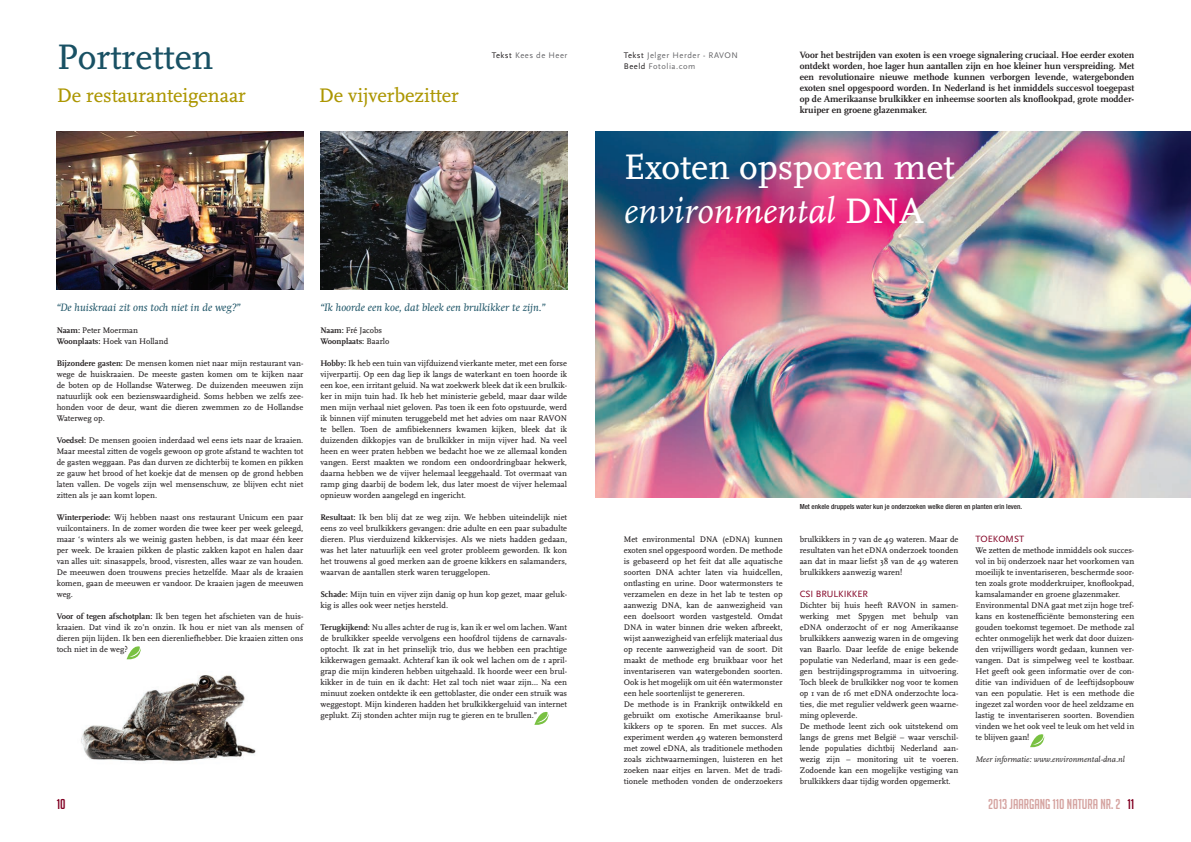
<style>
.page{position:relative;width:1191px;height:842px;background:#fff}
.page>*{position:absolute;margin:0;border:0;box-sizing:border-box;transform-origin:0 0}
.t1{font:37px "AD Scala Romein";color:#fff}
.t2{font:italic 37px "AD Scala";color:#fff}
.t3{font:37px "AD Scala Romein";color:#195164}
.t4{font:20.5px "AD Scala Romein";letter-spacing:-.005em;color:#ac9601}
.t5{font:14px "Big Noodle Titling";color:#d5a3a0}
.t6{font:14px "Big Noodle Titling";color:#820123}
.t7{font:italic 11px "Swift";color:#195164}
.t8{font:700 9.5px/11px "AD Scala";color:#231f20;text-align:justify}
.t9{font:9.5px "AD Scala Sans Romein";color:#820123}
.t10{font:8.5px/11px "AD Scala Romein";color:#231f20;text-align:justify}
.t11{font:8.5px/11px "AD Scala Sans Romein";letter-spacing:.06em;color:#67676a}
.t12{font:italic 8.5px "AD Scala";color:#231f20}
.t13{font:700 8.5px "AD Scala";color:#231f20}
.t14{font:500 condensed 7px "Helvetica Neue LT Std";color:#231f20}
.s1{color:#231f20}
.s2{font-family:"AD Scala";font-weight:700}
.s3{font-family:"AD Scala Romein";font-weight:400}
.s4{font-family:"AD Scala Romein";font-style:normal}
.s5{color:#820123}
</style>
<div class="page">
<img style="left:57px;top:131px;width:246px;height:158px">
<img style="left:320px;top:131px;width:247px;height:158px">
<img style="left:595px;top:131px;width:596px;height:367px">
<img style="left:81px;top:675px;width:175px;height:87px">
<svg style="left:126px;top:646px;width:15px;height:14px"></svg>
<svg style="left:534px;top:712px;width:14px;height:13px"></svg>
<svg style="left:1030px;top:734px;width:14px;height:14px"></svg>
<h1 class="t3" style="left:57px;top:37px;width:158px">Portretten</h1>
<h2 class="t4" style="left:57px;top:84px;width:191px">De restauranteigenaar</h2>
<h2 class="t4" style="left:319px;top:84px;width:142px">De vijverbezitter</h2>
<p class="t11" style="left:492px;top:50px;width:77px"><span class="s1">Tekst</span> Kees de Heer</p>
<p class="t7" style="left:57px;top:301px;width:185px">“De huiskraai zit ons toch niet in de weg?”</p>
<p class="t10" style="left:57px;top:325px;width:113px"><span class="s2">Naam:</span> Peter Moerman<br><span class="s2">Woonplaats:</span> Hoek van Holland</p>
<p class="t10" style="left:57px;top:358px;width:248px"><span class="s2">Bijzondere gasten:</span> De mensen komen niet naar mijn restaurant van&shy;wege de huiskraaien. De meeste gasten komen om te kijken naar de boten op de Hollandse Waterweg. De duizenden meeuwen zijn natuurlijk ook een bezienswaardigheid. Soms hebben we zelfs zee&shy;honden voor de deur, want die dieren zwemmen zo de Hollandse Waterweg op.</p>
<p class="t10" style="left:57px;top:435px;width:248px"><span class="s2">Voedsel:</span> De mensen gooien inderdaad wel eens iets naar de kraaien.<br>Maar meestal zitten de vogels gewoon op grote afstand te wachten tot de gasten weggaan. Pas dan durven ze dichterbij te komen en pikken ze gauw het brood of het koekje dat de mensen op de grond hebben laten vallen. De vogels zijn wel mensenschuw, ze blijven echt niet zitten als je aan komt lopen.</p>
<p class="t10" style="left:57px;top:512px;width:248px"><span class="s2">Winterperiode:</span> Wij hebben naast ons restaurant Unicum een paar vuilcontainers. In de zomer worden die twee keer per week geleegd, maar ‘s winters als we weinig gasten hebben, is dat maar één keer per week. De kraaien pikken de plastic zakken kapot en halen daar van alles uit: sinasappels, brood, visresten, alles waar ze van houden.<br>De meeuwen doen trouwens precies hetzelfde. Maar als de kraaien komen, gaan de meeuwen er vandoor. De kraaien jagen de meeuwen weg.</p>
<p class="t10" style="left:57px;top:611px;width:248px"><span class="s2">Voor of tegen afschotplan:</span> Ik ben tegen het afschieten van de huis&shy;kraaien. Dat vind ik zo’n onzin. Ik hou er niet van als mensen of dieren pijn lijden. Ik ben een dierenliefhebber. Die kraaien zitten ons toch niet in de weg?</p>
<p class="t7" style="left:320px;top:301px;width:227px">“Ik hoorde een koe, dat bleek een brulkikker te zijn.”</p>
<p class="t10" style="left:320px;top:325px;width:63px"><span class="s2">Naam:</span> Fré Jacobs</p>
<p class="t13" style="left:320px;top:336px;width:71px">Woonplaats: <span class="s3">Baarlo</span></p>
<p class="t10" style="left:320px;top:358px;width:248px"><span class="s2">Hobby:</span> Ik heb een tuin van vijfduizend vierkante meter, met een forse vijverpartij. Op een dag liep ik langs de waterkant en toen hoorde ik een koe, een irritant geluid. Na wat zoekwerk bleek dat ik een brulkik&shy;ker in mijn tuin had. Ik heb het ministerie gebeld, maar daar wilde men mijn verhaal niet geloven. Pas toen ik een foto opstuurde, werd ik binnen vijf minuten teruggebeld met het advies om naar RAVON te bellen. Toen de amfibiekenners kwamen kijken, bleek dat ik duizenden dikkopjes van de brulkikker in mijn vijver had. Na veel heen en weer praten hebben we bedacht hoe we ze allemaal konden vangen. Eerst maakten we rondom een ondoordringbaar hekwerk, daarna hebben we de vijver helemaal leeggehaald. Tot overmaat van ramp ging daarbij de bodem lek, dus later moest de vijver helemaal opnieuw worden aangelegd en ingericht.</p>
<p class="t10" style="left:320px;top:512px;width:248px"><span class="s2">Resultaat:</span> Ik ben blij dat ze weg zijn. We hebben uiteindelijk niet eens zo veel brulkikkers gevangen: drie adulte en een paar subadulte dieren. Plus vierduizend kikkervisjes. Als we niets hadden gedaan, was het later natuurlijk een veel groter probleem geworden. Ik kon het trouwens al goed merken aan de groene kikkers en salamanders, waarvan de aantallen sterk waren teruggelopen.</p>
<p class="t10" style="left:320px;top:589px;width:248px"><span class="s2">Schade:</span> Mijn tuin en vijver zijn danig op hun kop gezet, maar geluk&shy;kig is alles ook weer netjes hersteld.</p>
<p class="t10" style="left:320px;top:622px;width:248px"><span class="s2">Terugkijkend:</span> Nu alles achter de rug is, kan ik er wel om lachen. Want de brulkikker speelde vervolgens een hoofdrol tijdens de carnavals&shy;optocht. Ik zat in het prinselijk trio, dus we hebben een prachtige kikkerwagen gemaakt. Achteraf kan ik ook wel lachen om de 1 april&shy;grap die mijn kinderen hebben uitgehaald. Ik hoorde weer een brul&shy;kikker in de tuin en ik dacht: Het zal toch niet waar zijn… Na een minuut zoeken ontdekte ik een gettoblaster, die onder een struik was weggestopt. Mijn kinderen hadden het brulkikkergeluid van internet geplukt. Zij stonden achter mijn rug te gieren en te brullen.”</p>
<p class="t8" style="left:799px;top:49px;width:336px">Voor het bestrijden van exoten is een vroege signalering cruciaal. Hoe eerder exoten ontdekt worden, hoe lager hun aantallen zijn en hoe kleiner hun verspreiding. Met een revolutionaire nieuwe methode kunnen verborgen levende, watergebonden exoten snel opgespoord worden. In Nederland is het inmiddels succesvol toegepast op de Amerikaanse brulkikker en inheemse soorten als knoflookpad, grote modder&shy;kruiper en groene glazenmaker.</p>
<h1 class="t1" style="left:624px;top:147px;width:332px">Exoten opsporen met</h1>
<h1 class="t2" style="left:624px;top:192px;width:302px">environmental <span class="s4">DNA</span></h1>
<p class="t11" style="left:624px;top:50px;width:116px"><span class="s1">Tekst</span> Jelger Herder - RAVON<br><span class="s1">Beeld</span> Fotolia.com</p>
<p class="t10" style="left:624px;top:534px;width:160px;text-align:left">Met environmental DNA (eDNA) kunnen exoten snel opgespoord worden. De methode is gebaseerd op het feit dat alle aquatische soorten DNA achter laten via huidcellen, ontlasting en urine. Door watermonsters te verzamelen en deze in het lab te testen op aanwezig DNA, kan de aanwezigheid van een doelsoort worden vastgesteld. Omdat DNA in water binnen drie weken afbreekt, wijst aanwezigheid van erfelijk materiaal dus op recente aanwezigheid van de soort. Dit maakt de methode erg bruikbaar voor het inventariseren van watergebonden soorten.<br>Ook is het mogelijk om uit één watermonster een hele soortenlijst te genereren.<br>De methode is in Frankrijk ontwikkeld en gebruikt om exotische Amerikaanse brul&shy;kikkers op te sporen. En met succes. Als experiment werden 49 wateren bemonsterd met zowel eDNA, als traditionele methoden zoals zichtwaarnemingen, luisteren en het zoeken naar eitjes en larven. Met de tradi&shy;tionele methoden vonden de onderzoekers</p>
<p class="t14" style="left:799px;top:502px;width:224px">Met enkele druppels water kun je onderzoeken welke dieren en planten erin leven.</p>
<p class="t10" style="left:799px;top:534px;width:160px">brulkikkers in 7 van de 49 wateren. Maar de resultaten van het eDNA onderzoek toonden aan dat in maar liefst 38 van de 49 wateren brulkikkers aanwezig waren!</p>
<p class="t9" style="left:799px;top:589px;width:23px">CSI brulkikker</p>
<p class="t10" style="left:799px;top:600px;width:160px;text-align:left">Dichter bij huis heeft RAVON in samen&shy;werking met Spygen met behulp van eDNA onderzocht of er nog Amerikaanse brulkikkers aanwezig waren in de omgeving van Baarlo. Daar leefde de enige bekende populatie van Nederland, maar is een gede&shy;gen bestrijdingsprogramma in uitvoering.<br>Toch bleek de brulkikker nog voor te komen op 1 van de 16 met eDNA onderzochte loca&shy;ties, die met regulier veldwerk geen waarne&shy;ming opleverde.<br>De methode leent zich ook uitstekend om langs de grens met België – waar verschil&shy;lende populaties dichtbij Nederland aan&shy;wezig zijn – monitoring uit te voeren.<br>Zodoende kan een mogelijke vestiging van brulkikkers daar tijdig worden opgemerkt.</p>
<p class="t9" style="left:975px;top:534px;width:13px">Toekomst</p>
<p class="t10" style="left:975px;top:545px;width:160px;text-align:left">We zetten de methode inmiddels ook succes&shy;vol in bij onderzoek naar het voorkomen van moeilijk te inventariseren, beschermde soor&shy;ten zoals grote modderkruiper, knoflookpad, kamsalamander en groene glazenmaker.<br>Environmental DNA gaat met zijn hoge tref&shy;kans en kostenefficiënte bemonstering een gouden toekomst tegemoet. De methode zal echter onmogelijk het werk dat door duizen&shy;den vrijwilligers wordt gedaan, kunnen ver&shy;vangen. Dat is simpelweg veel te kostbaar.<br>Het geeft ook geen informatie over de con&shy;ditie van individuen of de leeftijdsopbouw van een populatie. Het is een methode die ingezet zal worden voor de heel zeldzame en lastig te inventariseren soorten. Bovendien vinden we het ook veel te leuk om het veld in te blijven gaan!</p>
<p class="t12" style="left:975px;top:755px;width:151px">Meer informatie: www.environmental-dna.nl</p>
<h3 class="t6" style="left:57px;top:796px;width:10px">10</h3>
<h3 class="t5" style="left:988px;top:796px;width:148px">2013 JAARGANG 110 NATURA NR. 2 <span class="s5">11</span></h3>
</div>
